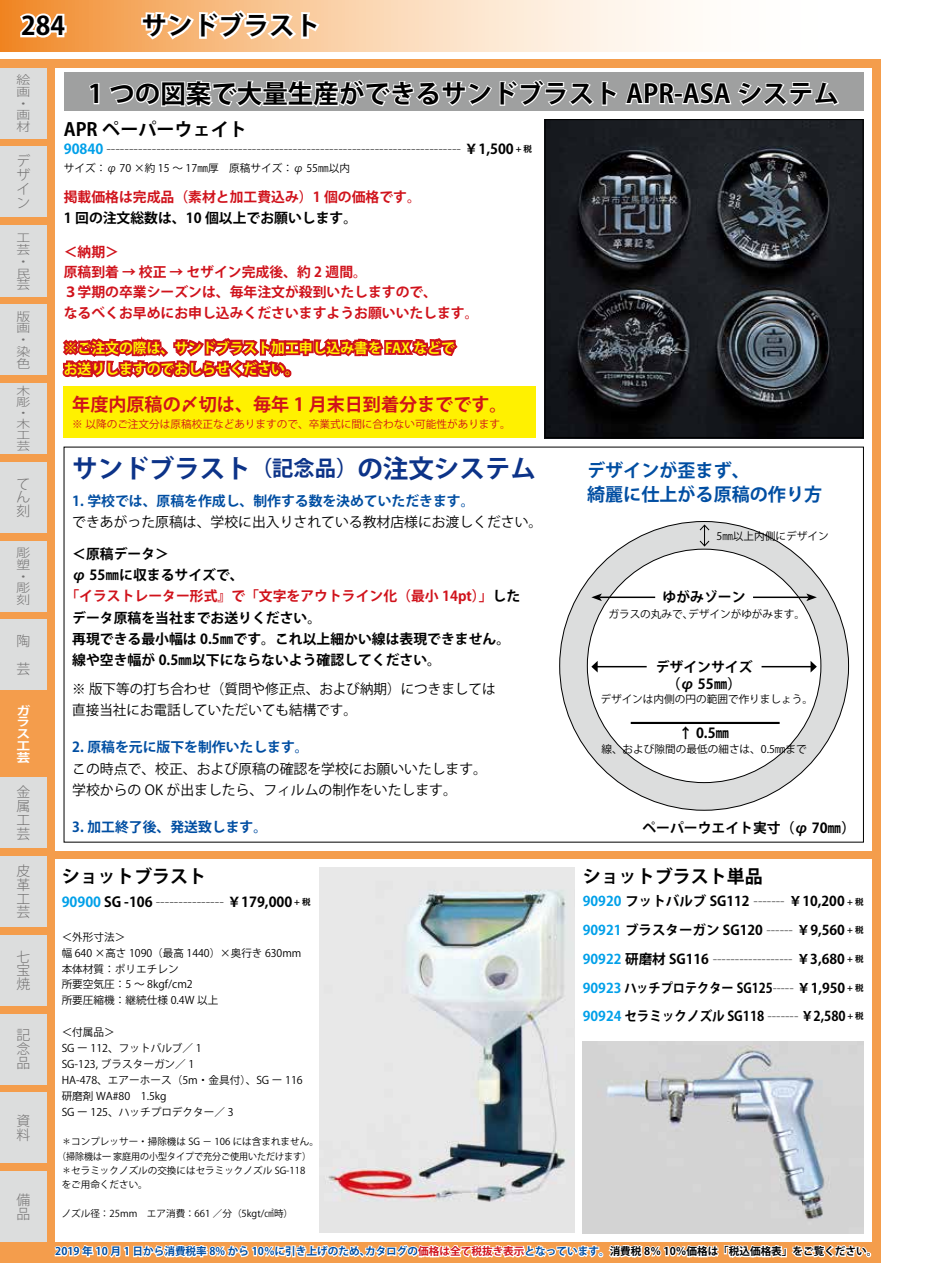
<style>
.page{position:relative;width:936px;height:1263px;background:#fff}
.page>*{position:absolute;margin:0;border:0;box-sizing:border-box;transform-origin:0 0}
.t1{font:700 25.5px "Koz Go Pro";color:#000}
.t2{font:700 25.5px "Koz Go Pro";color:#0c3388}
.t3{font:700 18px "Koz Go Pro";color:#000}
.t4{font:700 18px "Koz Go Pro";color:#d0121b}
.t5{font:700 18px/24.5px "Koz Go Pro";color:#004ea2}
.t6{font:700 13.8px/17px "Koz Go Pro";color:#000;text-align:center}
.t7{font:700 13.8px/20.2px "Koz Go Pro";color:#d0121b}
.t8{font:13.8px/21.3px "Koz Go Pro";color:#000}
.t9{font:200 13.8px "Koz Go Pro";color:#000}
.t10{font:700 13.8px "Koz Go Pro";color:#004ea2}
.t11{font:700 13.8px/21.3px "Koz Go Pro";color:#fff100}
.t12{font:300 13.8px/13.8px "Koz Go Pro";color:#727171;text-align:justify}
.t13{font:700 13.5px/28.7px "Koz Go Pro";color:#000;text-align:justify}
.t14{font:300 11.7px/11.7px "Koz Go Pro";color:#727171;text-align:justify;scale:1.18 1}
.t15{font:700 11.7px/11.7px "Koz Go Pro";color:#fff;text-align:justify;scale:1.18 1}
.t16{font:300 11.1px/11.1px "Koz Go Pro";color:#727171;text-align:justify;scale:1.25 1}
.t17{font:10.65px/15.9px "Koz Go Pro";color:#000}
.t18{font:700 10.65px "Koz Go Pro";color:#004ea2}
.t19{font:10.65px "Koz Go Pro";color:#d0121b}
.t20{font:9.6px "Koz Go Pro";color:#000}
.t21{font:9.6px "Koz Go Pro";color:#000;scale:.94 1}
.s1{font-weight:700;color:#00a0e9}
.s2{font-weight:700}
.s3{font-weight:700;font-size:8.55px}
.s4{font-size:21.3px}
.s5{color:#000}
.s6{color:#00a0e9}
.s7{font-weight:200}
.s8{font-size:8.55px}
.s9{color:#d0121b}
</style>
<div class="page">
<div style="left:0;top:60px;width:880px;height:1203px;background:#f49d4c"></div>
<div style="left:0;top:68px;width:47px;height:70px;background:#dcdddd"></div>
<div style="left:0;top:147px;width:47px;height:70px;background:#dcdddd"></div>
<div style="left:0;top:226px;width:47px;height:71px;background:#dcdddd"></div>
<div style="left:0;top:304px;width:47px;height:71px;background:#dcdddd"></div>
<div style="left:0;top:383px;width:47px;height:70px;background:#dcdddd"></div>
<div style="left:0;top:462px;width:47px;height:70px;background:#dcdddd"></div>
<div style="left:0;top:541px;width:47px;height:70px;background:#dcdddd"></div>
<div style="left:0;top:620px;width:47px;height:70px;background:#dcdddd"></div>
<div style="left:0;top:777px;width:47px;height:70px;background:#dcdddd"></div>
<div style="left:0;top:856px;width:47px;height:70px;background:#dcdddd"></div>
<div style="left:0;top:935px;width:47px;height:70px;background:#dcdddd"></div>
<div style="left:0;top:1014px;width:47px;height:70px;background:#dcdddd"></div>
<div style="left:0;top:1093px;width:47px;height:70px;background:#dcdddd"></div>
<div style="left:0;top:1172px;width:47px;height:70px;background:#dcdddd"></div>
<svg style="left:54px;top:1244px;width:817px;height:14px"></svg>
<svg style="left:0;top:0;width:16px;height:51px"></svg>
<div style="left:55px;top:859px;width:817px;height:383px;background:#fff"></div>
<img style="left:319px;top:867px;width:255px;height:365px">
<img style="left:582px;top:1042px;width:281px;height:191px">
<div style="left:55px;top:68px;width:817px;height:782px;background:#fff"></div>
<div style="left:64px;top:72px;width:799px;height:39px;background:#9fa0a0"></div>
<img style="left:546px;top:121px;width:315px;height:315px">
<div style="left:559px;top:521px;width:289px;height:289px;background:#dcdddd;border-radius:50%"></div>
<div style="left:587px;top:549px;width:233px;height:234px;background:#fff;border-radius:50%"></div>
<hr style="left:761px;top:666px;width:50px;height:1px;background:#000">
<svg style="left:810px;top:661px;width:6px;height:11px"></svg>
<hr style="left:597px;top:666px;width:49px;height:1px;background:#000">
<svg style="left:591px;top:661px;width:6px;height:11px"></svg>
<hr style="left:753px;top:596px;width:55px;height:2px;background:#000">
<svg style="left:806px;top:593px;width:10px;height:8px"></svg>
<hr style="left:599px;top:596px;width:56px;height:2px;background:#000">
<svg style="left:591px;top:593px;width:11px;height:8px"></svg>
<hr style="left:630px;top:722px;width:149px;height:2px;background:#000">
<svg style="left:699px;top:525px;width:10px;height:21px"></svg>
<svg style="left:16px;top:0;width:824px;height:388px"></svg>
<div style="left:283px;top:369px;width:8px;height:8px;border:4px solid #d0121b;border-radius:50%"></div>
<div style="left:284px;top:370px;width:7px;height:7px;border:4px solid #d0121b;border-radius:50%"></div>
<div style="left:64px;top:387px;width:472px;height:51px;background:#fff100"></div>
<h1 class="t1" style="left:21px;top:9px;width:300px">284　　　サンドブラスト</h1>
<p class="t14" style="left:16px;top:74px;width:13px">絵画・画材</p>
<p class="t12" style="left:16px;top:155px;width:15px">デザイン</p>
<p class="t14" style="left:16px;top:232px;width:13px">工芸・民芸</p>
<p class="t14" style="left:16px;top:310px;width:13px">版画・染色</p>
<p class="t16" style="left:16px;top:385px;width:13px">木彫・木工芸</p>
<p class="t12" style="left:16px;top:477px;width:15px">てん刻</p>
<p class="t14" style="left:16px;top:547px;width:13px">彫塑・彫刻</p>
<p class="t12" style="left:16px;top:627px;width:15px;line-height:27.6px">陶芸</p>
<p class="t15" style="left:16px;top:705px;width:13px">ガラス工芸</p>
<p class="t12" style="left:16px;top:785px;width:15px">金属工芸</p>
<p class="t12" style="left:16px;top:864px;width:15px">皮革工芸</p>
<p class="t12" style="left:16px;top:950px;width:15px">七宝焼</p>
<p class="t12" style="left:16px;top:1028px;width:15px">記念品</p>
<p class="t12" style="left:16px;top:1114px;width:15px">資料</p>
<p class="t12" style="left:16px;top:1193px;width:15px">備品</p>
<h1 class="t1" style="left:88px;top:77px;width:752px">1 つの図案で大量生産ができるサンドブラスト APR-ASA システム</h1>
<h2 class="t3" style="left:64px;top:118px;width:185px">APR ペーパーウェイト</h2>
<p class="t9" style="left:64px;top:140px;width:470px"><span class="s1">90840</span> ------------------------------------------------------------------------------ <span class="s2">￥1,500</span> <span class="s3">+ 税</span></p>
<p class="t17" style="left:64px;top:160px;width:288px">サイズ：φ 70 ×約 15 ～ 17㎜厚　原稿サイズ：φ 55㎜以内</p>
<p class="t7" style="left:64px;top:188px;width:358px">掲載価格は完成品（素材と加工費込み）1 個の価格です。</p>
<p class="t6" style="left:64px;top:210px;width:295px">1 回の注文総数は、10 個以上でお願いします。</p>
<p class="t7" style="left:64px;top:243px;width:416px">＜納期＞　<br>原稿到着 → 校正 → セザイン完成後、約 2 週間。<br>３学期の卒業シーズンは、毎年注文が殺到いたしますので、<br>なるべくお早めにお申し込みくださいますようお願いいたします。</p>
<p class="t11" style="left:64px;top:338px;width:392px">※ご注文の際は、サンドブラスト加工申し込み書を FAX などでお送りしますのでおしらせください。</p>
<h2 class="t4" style="left:72px;top:393px;width:437px">年度内原稿の〆切は、毎年 1 月末日到着分までです。</h2>
<p class="t19" style="left:72px;top:417px;width:440px">※ 以降のご注文分は原稿校正などありますので、卒業式に間に合わない可能性があります。</p>
<h1 class="t2" style="left:72px;top:452px;width:465px">サンドブラスト<span class="s4">（記念品）</span>の注文システム</h1>
<p class="t10" style="left:72px;top:492px;width:404px">1. 学校では、原稿を作成し、制作する数を決めていただきます。</p>
<p class="t8" style="left:72px;top:512px;width:471px">できあがった原稿は、学校に出入りされている教材店様にお渡しください。</p>
<p class="t6" style="left:72px;top:546px;width:112px">＜原稿データ＞　</p>
<p class="t6" style="left:72px;top:567px;width:173px">φ 55㎜に収まるサイズで、</p>
<p class="t7" style="left:65px;top:587px;width:456px">「イラストレーター形式』で「文字をアウトライン化（最小 14pt）」<span class="s5">した</span></p>
<p class="t6" style="left:72px;top:610px;width:250px">データ原稿を当社までお送りください。</p>
<p class="t6" style="left:72px;top:631px;width:439px">再現できる最小幅は 0.5㎜です。これ以上細かい線は表現できません。</p>
<p class="t6" style="left:72px;top:653px;width:370px">線や空き幅が 0.5㎜以下にならないよう確認してください。</p>
<p class="t8" style="left:72px;top:679px;width:424px">※ 版下等の打ち合わせ（質問や修正点、および納期）につきましては直接当社にお電話していただいても結構です。</p>
<p class="t10" style="left:72px;top:738px;width:238px">2. 原稿を元に版下を制作いたします。</p>
<p class="t8" style="left:72px;top:758px;width:416px">この時点で、校正、および原稿の確認を学校にお願いいたします。学校からの OK が出ましたら、フィルムの制作をいたします。</p>
<p class="t10" style="left:72px;top:818px;width:196px">3. 加工終了後、発送致します。</p>
<h2 class="t3" style="left:62px;top:865px;width:146px">ショットブラスト</h2>
<p class="t9" style="left:62px;top:892px;width:250px"><span class="s1">90900</span> <span class="s2">SG -106</span> --------------- <span class="s2">￥179,000</span> <span class="s3">+ 税</span></p>
<p class="t17" style="left:62px;top:929px;width:241px">＜外形寸法＞<br>幅 640 ×高さ 1090（最高 1440）×奥行き 630mm本体材質：ポリエチレン<br>所要空気圧：5 ～ 8kgf/cm2<br>所要圧縮機：継続仕様 0.4W 以上</p>
<p class="t17" style="left:62px;top:1025px;width:243px">＜付属品＞<br>SG ー 112、フットバルブ／ 1<br>SG-123, ブラスターガン／ 1<br>HA-478、エアーホース（5m・金具付）、SG ー 116研磨剤 WA#80　1.5kg<br>SG ー 125、ハッチプロデクター／ 3</p>
<p class="t20" style="left:62px;top:1136px;width:259px">＊コンプレッサー・掃除機は SG － 106 には含まれません。</p>
<p class="t21" style="left:57px;top:1150px;width:272px">（掃除機は一家庭用の小型タイプで充分ご使用いただけます）</p>
<p class="t20" style="left:62px;top:1164px;width:245px">＊セラミックノズルの交換にはセラミックノズル SG-118</p>
<p class="t20" style="left:62px;top:1179px;width:88px">をご用命ください。</p>
<p class="t20" style="left:62px;top:1207px;width:233px">ノズル径：25mm　エア消費：661 ／分（5kgt/㎠時）</p>
<h2 class="t5" style="left:587px;top:459px;width:236px">デザインが歪まず、<br>綺麗に仕上がる原稿の作り方</h2>
<p class="t17" style="left:716px;top:528px;width:114px">5㎜以上内側にデザイン</p>
<p class="t6" style="left:662px;top:590px;width:84px">ゆがみゾーン</p>
<p class="t17" style="left:608px;top:606px;width:198px">ガラスの丸みで、デザインがゆがみます。</p>
<p class="t6" style="left:655px;top:659px;width:98px">デザインサイズ（φ 55㎜）</p>
<p class="t17" style="left:600px;top:691px;width:214px">デザインは内側の円の範囲で作りましょう。</p>
<p class="t6" style="left:678px;top:726px;width:52px">↑ 0.5㎜</p>
<p class="t17" style="left:601px;top:741px;width:207px">線、および隙間の最低の細さは、0.5㎜まで</p>
<p class="t6" style="left:642px;top:820px;width:214px">ペーパーウエイト実寸（φ 70㎜）</p>
<h2 class="t3" style="left:582px;top:865px;width:181px">ショットブラスト単品</h2>
<p class="t13" style="left:582px;top:888px;width:282px"><span class="s6">90920</span> フットバルブ SG112 <span class="s7">-------</span> ￥10,200 <span class="s8">+ 税</span><span class="s6">90921</span> ブラスターガン SG120 <span class="s7">------</span> ￥9,560 <span class="s8">+ 税</span><span class="s6">90922</span> 研磨材 SG116 <span class="s7">------------------</span> ￥3,680 <span class="s8">+ 税</span><span class="s6">90923</span> ハッチプロテクター SG125<span class="s7">-----</span> ￥1,950 <span class="s8">+ 税</span><span class="s6">90924</span> セラミックノズル SG118 <span class="s7">-------</span> ￥2,580 <span class="s8">+ 税</span></p>
<p class="t18" style="left:55px;top:1244px;width:823px">2019 年 10 月 1 日から消費税率 8% から 10％に引き上げのため、カタログの<span class="s9">価格は全て税抜き表示</span>となっています。<span class="s5">消費税 8％ 10％価格は「税込価格表」をご覧ください。</span></p>
</div>
